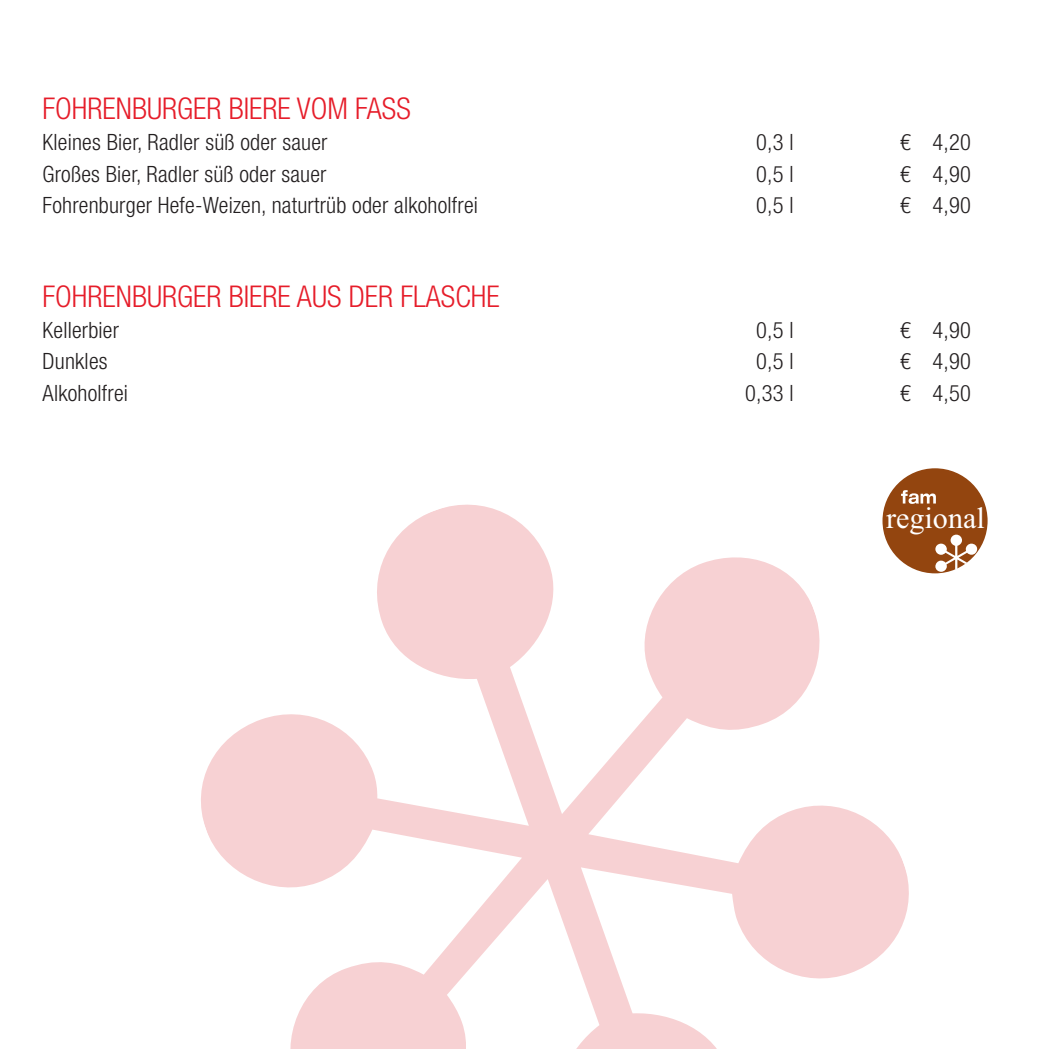
<style>
.page{position:relative;width:1042px;height:1049px;background:#fff}
.page>*{position:absolute;margin:0;border:0;box-sizing:border-box;transform-origin:0 0}
.t1{font:300 condensed 30px "Helvetica Neue LT Std";color:#e61d2a}
.t2{font:30px "Times New Roman";color:#fff}
.t3{font:300 condensed 22.5px "Helvetica Neue LT Std";letter-spacing:.01em;color:#231f20}
</style>
<div class="page">
<svg style="left:201px;top:504px;width:717px;height:545px"></svg>
<div style="left:882px;top:468px;width:105px;height:105px;background:#93450f;border-radius:50%"></div>
<svg style="left:901px;top:490px;width:35px;height:14px"></svg>
<svg style="left:935px;top:535px;width:42px;height:37px"></svg>
<p class="t1" style="left:43px;top:91px;width:370px">FOHRENBURGER BIERE VOM FASS</p>
<p class="t3" style="left:43px;top:130px;width:286px">Kleines Bier, Radler süß oder sauer</p>
<p class="t3" style="left:756px;top:130px;width:39px">0,3 l</p>
<p class="t3" style="left:900px;top:130px;width:72px">€ 4,20</p>
<p class="t3" style="left:43px;top:161px;width:285px">Großes Bier, Radler süß oder sauer</p>
<p class="t3" style="left:756px;top:161px;width:39px">0,5 l</p>
<p class="t3" style="left:900px;top:161px;width:72px">€ 4,90</p>
<p class="t3" style="left:43px;top:192px;width:437px">Fohrenburger Hefe-Weizen, naturtrüb oder alkoholfrei</p>
<p class="t3" style="left:756px;top:192px;width:39px">0,5 l</p>
<p class="t3" style="left:900px;top:192px;width:72px">€ 4,90</p>
<p class="t1" style="left:43px;top:279px;width:459px">FOHRENBURGER BIERE AUS DER FLASCHE</p>
<p class="t3" style="left:43px;top:317px;width:78px">Kellerbier</p>
<p class="t3" style="left:756px;top:317px;width:39px">0,5 l</p>
<p class="t3" style="left:900px;top:317px;width:72px">€ 4,90</p>
<p class="t3" style="left:43px;top:348px;width:67px">Dunkles</p>
<p class="t3" style="left:756px;top:348px;width:39px">0,5 l</p>
<p class="t3" style="left:900px;top:348px;width:72px">€ 4,90</p>
<p class="t3" style="left:43px;top:380px;width:87px">Alkoholfrei</p>
<p class="t3" style="left:745px;top:380px;width:50px">0,33 l</p>
<p class="t3" style="left:900px;top:380px;width:72px">€ 4,50</p>
<p class="t2" style="left:886px;top:498px;width:100px">regional</p>
</div>
